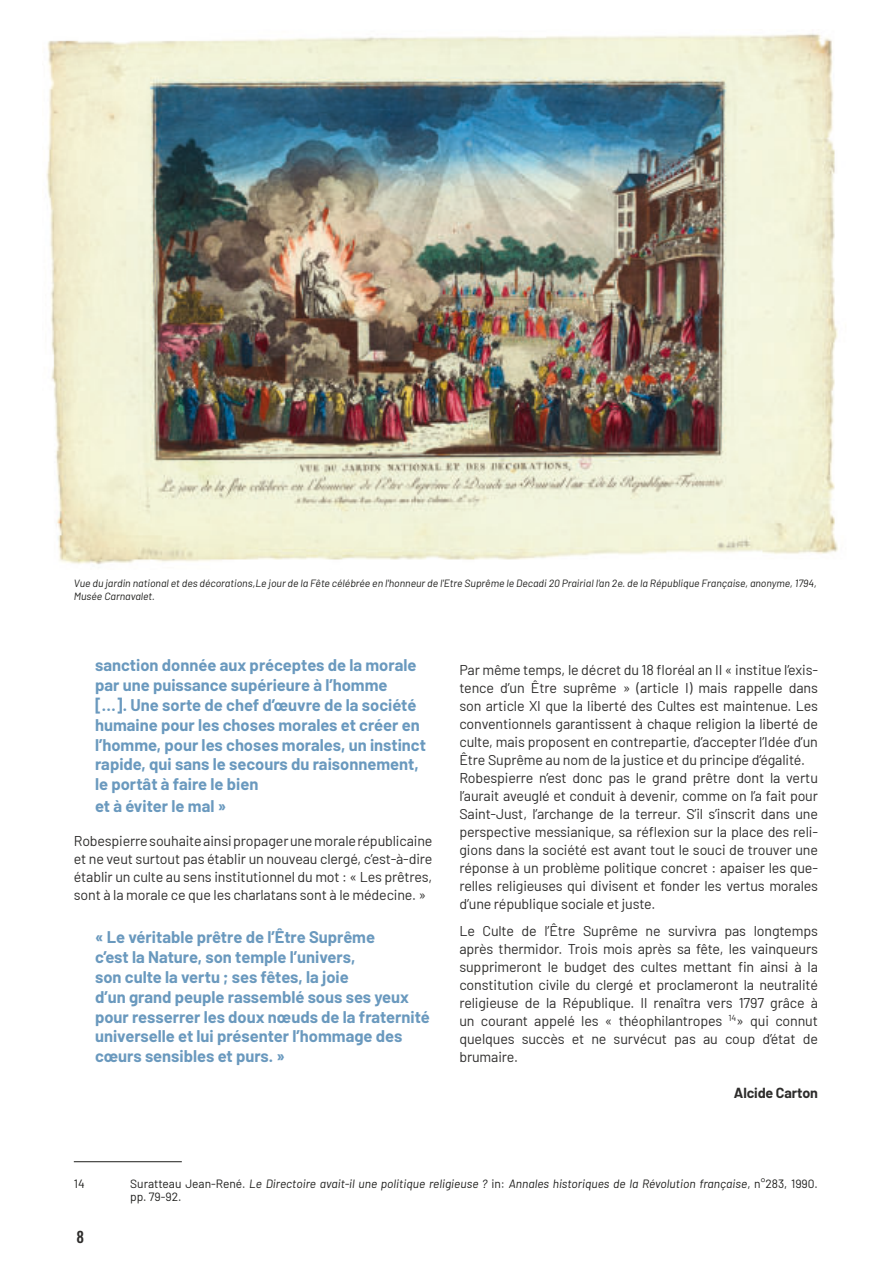
<style>
.page{position:relative;width:893px;height:1263px;background:#fff}
.page>*{position:absolute;margin:0;border:0;box-sizing:border-box;transform-origin:0 0}
.t1{font:700 16.5px/19.8px "Barlow";color:#6a99be}
.t2{font:500 15px "Oswald";color:#2e2d2c}
.t3{font:14.25px/18px "Barlow";letter-spacing:-.01em;color:#2e2d2c;text-align:justify}
.t4{font:700 14.25px "Barlow";letter-spacing:-.01em;color:#2e2d2c}
.t5{font:italic 12px/13.5px "Barlow";color:#1d1d1b}
.t6{font:12px "Barlow";color:#1d1d1b}
.t7{font:italic 10.5px/13.5px "Barlow";color:#1d1d1b}
.s1{font-style:normal}
</style>
<div class="page">
<hr style="left:74px;top:1161px;width:108px;height:1px;background:#1d1d1b">
<img style="left:46px;top:33px;width:792px;height:532px">
<p class="t7" style="left:74px;top:575px;width:744px">Vue du jardin national et des décorations,Le jour de la Fête célébrée en l'honneur de l'Etre Suprême le Decadi 20 Prairial l'an 2e. de la République Française, anonyme, 1794,<br>Musée Carnavalet.</p>
<p class="t1" style="left:95px;top:654px;width:332px">sanction donnée aux préceptes de la morale par une puissance supérieure à l’homme<br>[…]. Une sorte de chef d’œuvre de la société humaine pour les choses morales et créer en l’homme, pour les choses morales, un instinct rapide, qui sans le secours du raisonnement, le portât à faire le bien</p>
<p class="t1" style="left:95px;top:795px;width:133px">et à éviter le mal »</p>
<p class="t3" style="left:74px;top:831px;width:360px">Robespierre souhaite ainsi propager une morale républicaine et ne veut surtout pas établir un nouveau clergé, c’est-à-dire établir un culte au sens institutionnel du mot : « Les prêtres, sont à la morale ce que les charlatans sont à le médecine. »</p>
<p class="t1" style="left:95px;top:926px;width:336px">« Le véritable prêtre de l’Être Suprême<br>c’est la Nature, son temple l’univers,<br>son culte la vertu ; ses fêtes, la joie<br>d’un grand peuple rassemblé sous ses yeux pour resserrer les doux nœuds de la fraternité universelle et lui présenter l’hommage des cœurs sensibles et purs. »</p>
<p class="t3" style="left:459px;top:660px;width:360px;text-align:left">Par même temps, le décret du 18 floréal an II « institue l’exis&shy;tence d’un Être suprême » (article I) mais rappelle dans son article XI que la liberté des Cultes est maintenue. Les conventionnels garantissent à chaque religion la liberté de culte, mais proposent en contrepartie, d’accepter l’Idée d’un Être Suprême au nom de la justice et du principe d’égalité.<br>Robespierre n’est donc pas le grand prêtre dont la vertu l’aurait aveuglé et conduit à devenir, comme on l’a fait pour Saint-Just, l’archange de la terreur. S’il s’inscrit dans une perspective messianique, sa réflexion sur la place des reli&shy;gions dans la société est avant tout le souci de trouver une réponse à un problème politique concret : apaiser les que&shy;relles religieuses qui divisent et fonder les vertus morales d’une république sociale et juste.</p>
<p class="t3" style="left:459px;top:921px;width:360px">Le Culte de l’Être Suprême ne survivra pas longtemps après thermidor. Trois mois après sa fête, les vainqueurs supprimeront le budget des cultes mettant fin ainsi à la constitution civile du clergé et proclameront la neutralité religieuse de la République. Il renaîtra vers 1797 grâce à un courant appelé les « théophilantropes <sup>14</sup>» qui connut quelques succès et ne survécut pas au coup d’état de brumaire.</p>
<p class="t4" style="left:734px;top:1082px;width:86px">Alcide Carton</p>
<p class="t6" style="left:74px;top:1175px;width:12px">14</p>
<p class="t5" style="left:130px;top:1178px;width:689px"><span class="s1">Suratteau Jean-René.</span> Le Directoire avait-il une politique religieuse ? <span class="s1">in:</span> Annales historiques de la Révolution française<span class="s1">, n°283, 1990. pp. 79-92.</span></p>
<p class="t2" style="left:77px;top:1229px;width:9px">8</p>
</div>
